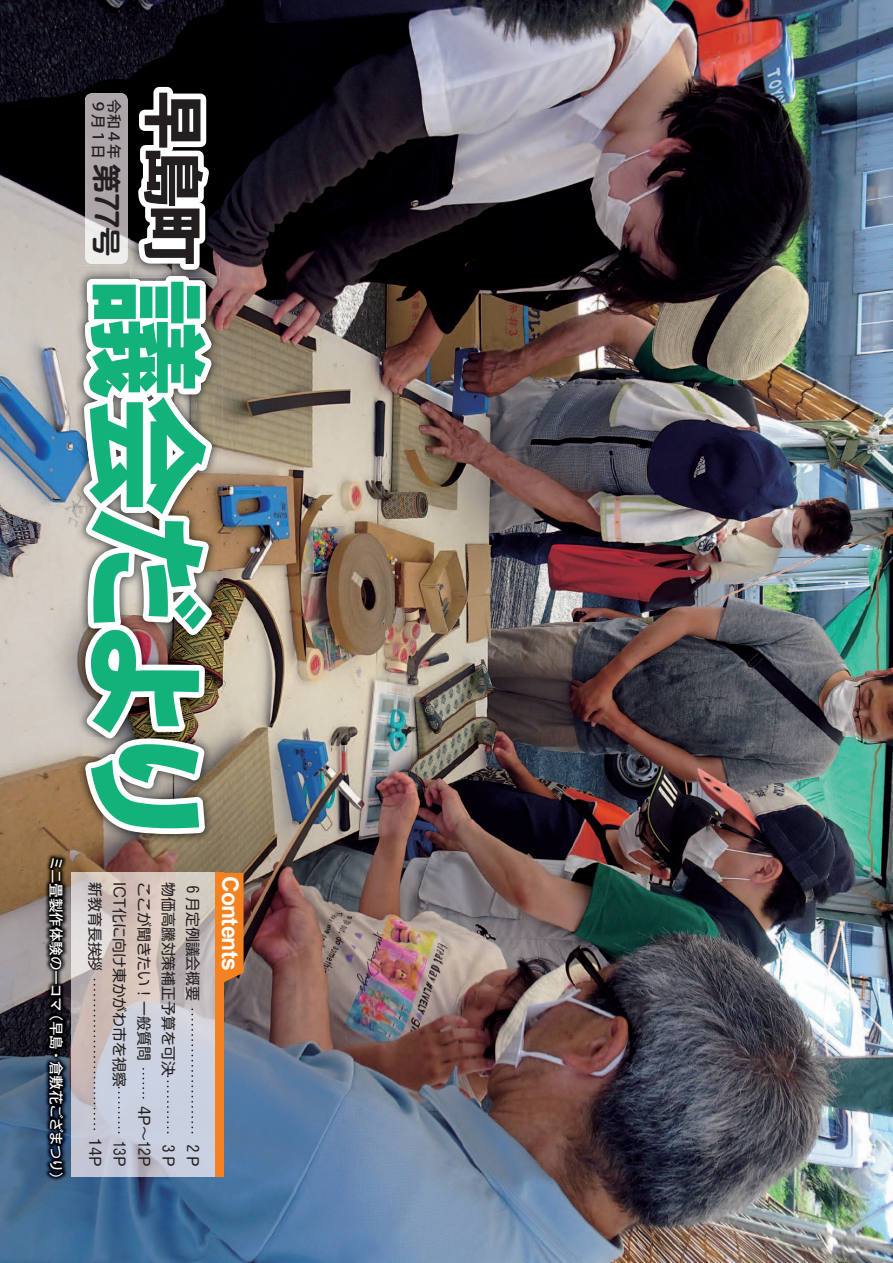
<style>
.page{position:relative;width:893px;height:1263px;background:#fff}
.page>*{position:absolute;margin:0;border:0;box-sizing:border-box;transform-origin:0 0}
.t1{font:127.35px "DFHS Gothic W9 MP RKSJ H";color:#13b27b}
.t2{font:62.55px "DFHS Gothic W9 MP RKSJ H";color:#231f20}
.t3{font:700 29.25px "Shin M Go De";color:#231f20}
.t4{font:700 22.95px "Arial";letter-spacing:-.035em;color:#fff}
.t5{font:14.85px/24.5px "Shin M Go";color:#231f20}
.t6{font:14.85px "DFHS Gothic W5 MP RKSJ H";letter-spacing:-.055em;color:#fff}
.t7{font:500 14.85px/15.9px "Koz Go Pro";color:#231f20}
.t8{font:14.85px "Shin M Go";color:#231f20;scale:.82 1}
.s1{font-size:122.55px}
</style>
<div class="page">
<img style="left:0;top:0;width:893px;height:1263px">
<img style="left:130px;top:76px;width:90px;height:5px">
<img style="left:76px;top:81px;width:146px;height:760px">
<img style="left:85px;top:93px;width:43px;height:171px">
<img style="left:72px;top:873px;width:144px;height:304px">
<div style="left:216px;top:873px;width:8px;height:304px;background:#f58220"></div>
<svg style="left:224px;top:873px;width:20px;height:112px"></svg>
<svg style="left:191px;top:1008px;width:2px;height:125px"></svg>
<svg style="left:167px;top:1075px;width:2px;height:58px"></svg>
<svg style="left:142px;top:1068px;width:2px;height:31px"></svg>
<svg style="left:118px;top:1087px;width:2px;height:46px"></svg>
<svg style="left:94px;top:979px;width:1px;height:151px"></svg>
<img style="left:46px;top:852px;width:24px;height:329px">
<p class="t6" style="left:64px;top:856px;width:157px;rotate:90deg">ミニ畳製作体験の一コマ</p>
<p class="t6" style="left:64px;top:1006px;width:46px;rotate:90deg">（早島</p>
<p class="t6" style="left:64px;top:1048px;width:140px;rotate:90deg">・倉敷花ござまつり(</p>
<p class="t7" style="left:121px;top:99px;width:61px;rotate:90deg">令和４年<br>９月１日</p>
<h3 class="t3" style="left:128px;top:164px;width:94px;rotate:90deg">第77号</h3>
<h2 class="t2" style="left:204px;top:89px;width:179px;rotate:90deg">早島町</h2>
<h1 class="t1" style="left:211px;top:277px;width:582px;rotate:90deg"><span class="s1">議会</span>だより</h1>
<p class="t5" style="left:109px;top:882px;width:91px;rotate:90deg">新教育長挨拶</p>
<p class="t5" style="left:109px;top:1137px;width:30px;rotate:90deg">14P</p>
<p class="t5" style="left:133px;top:882px;width:206px;rotate:90deg">ICT化に向け東かがわ市を視察</p>
<p class="t8" style="left:130px;top:1141px;width:33px;rotate:90deg">13P</p>
<p class="t5" style="left:157px;top:882px;width:180px;rotate:90deg">ここが聞きたい！一般質問</p>
<p class="t5" style="left:182px;top:882px;width:195px;rotate:90deg">物価高騰対策補正予算を可決</p>
<p class="t5" style="left:206px;top:882px;width:121px;rotate:90deg">６月定例議会概要</p>
<p class="t5" style="left:157px;top:1106px;width:62px;rotate:90deg">4P～12P</p>
<p class="t5" style="left:206px;top:1141px;width:27px;rotate:90deg">２P<br>３P</p>
<h3 class="t4" style="left:245px;top:876px;width:96px;rotate:90deg">Contents</h3>
</div>
